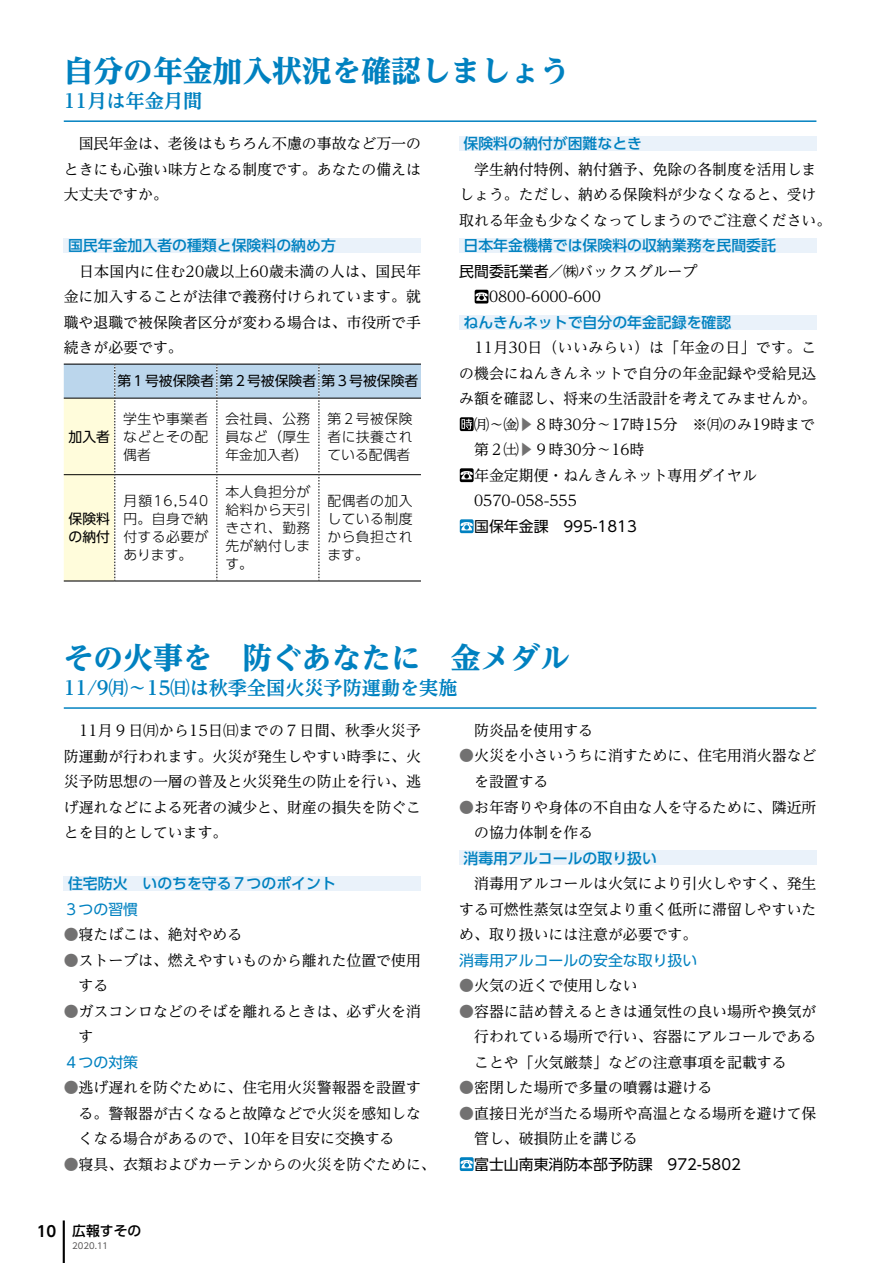
<style>
.page{position:relative;width:893px;height:1263px;background:#fff}
.page>*{position:absolute;margin:0;border:0;box-sizing:border-box;transform-origin:0 0}
.t1{font:800 29.7px "UD Reimin Pro";color:#0081c0}
.t2{font:700 19.2px "UD Reimin Pro";color:#0081c0}
.t3{font:14.85px/25.5px "UD Reimin Pro";color:#000}
.t4{font:500 14.85px "UD Shin Go Pro";color:#0081c0}
.t5{font:14.85px "UD Shin Go Pro";color:#000}
.t6{font:14.85px "UD Shin Go Pro";color:#0081c0}
.t7{font:14.85px "UD Reimin Pro";letter-spacing:.025em;color:#000}
.t8{font:700 14.85px "UD Shin Go Pro De";color:#000}
.t9{font:300 13.8px/18.1px "UD Shin Go Pro";letter-spacing:.03em;color:#000;text-align:justify}
.t10{font:13.8px/18.1px "UD Shin Go Pro";color:#000}
.t11{font:500 13.8px "UD Shin Go Pro";color:#000}
.t12{font:8.55px "UD Shin Go Pro";color:#595757}
.s1{font-family:"UD Shin Go Pro"}
.s2{color:#727171}
</style>
<div class="page">
<div style="left:64px;top:238px;width:357px;height:15px;background:#eaf2fa"></div>
<svg style="left:64px;top:364px;width:357px;height:217px"></svg>
<div style="left:459px;top:136px;width:357px;height:15px;background:#eaf2fa"></div>
<div style="left:459px;top:238px;width:357px;height:15px;background:#eaf2fa"></div>
<svg style="left:475px;top:290px;width:13px;height:13px"></svg>
<div style="left:459px;top:315px;width:357px;height:15px;background:#eaf2fa"></div>
<svg style="left:460px;top:417px;width:14px;height:14px"></svg>
<svg style="left:460px;top:468px;width:14px;height:14px"></svg>
<svg style="left:460px;top:519px;width:14px;height:14px"></svg>
<div style="left:64px;top:876px;width:357px;height:15px;background:#eaf2fa"></div>
<div style="left:459px;top:850px;width:357px;height:15px;background:#eaf2fa"></div>
<svg style="left:460px;top:1157px;width:14px;height:14px"></svg>
<hr style="left:64px;top:120px;width:752px;height:2px;background:#0081c0">
<hr style="left:64px;top:707px;width:752px;height:2px;background:#0081c0">
<hr style="left:63px;top:1220px;width:2px;height:43px;background:#000">
<h1 class="t1" style="left:64px;top:46px;width:507px">自分の年金加入状況を確認しましょう</h1>
<p class="t2" style="left:64px;top:85px;width:140px">11月は年金月間</p>
<p class="t3" style="left:64px;top:130px;width:359px;text-align:justify">　国民年金は、老後はもちろん不慮の事故など万一のときにも心強い味方となる制度です。あなたの備えは大丈夫ですか。</p>
<p class="t4" style="left:68px;top:234px;width:269px">国民年金加入者の種類と保険料の納め方</p>
<p class="t3" style="left:64px;top:258px;width:359px;text-align:justify">　日本国内に住む20歳以上60歳未満の人は、国民年金に加入することが法律で義務付けられています。就職や退職で被保険者区分が変わる場合は、市役所で手続きが必要です。</p>
<p class="t10" style="left:117px;top:372px;width:302px">第１号被保険者第２号被保険者第３号被保険者</p>
<p class="t10" style="left:69px;top:427px;width:43px">加入者</p>
<p class="t10" style="left:69px;top:509px;width:43px">保険料の納付</p>
<p class="t9" style="left:123px;top:409px;width:87px">学生や事業者などとその配偶者</p>
<p class="t9" style="left:225px;top:409px;width:87px">会社員、公務員など（厚生年金加入者）</p>
<p class="t9" style="left:327px;top:409px;width:87px">第２号被保険者に扶養されている配偶者</p>
<p class="t9" style="left:123px;top:491px;width:87px">月額16,540円。自身で納付する必要があります。</p>
<p class="t9" style="left:225px;top:482px;width:87px">本人負担分が給料から天引きされ、勤務先が納付します。</p>
<p class="t9" style="left:327px;top:491px;width:87px">配偶者の加入している制度から負担されます。</p>
<p class="t4" style="left:463px;top:131px;width:180px">保険料の納付が困難なとき</p>
<p class="t3" style="left:459px;top:156px;width:374px">　学生納付特例、納付猶予、免除の各制度を活用しましょう。ただし、納める保険料が少なくなると、受け取れる年金も少なくなってしまうのでご注意ください。</p>
<p class="t4" style="left:463px;top:234px;width:314px">日本年金機構では保険料の収納業務を民間委託</p>
<p class="t3" style="left:489px;top:258px;width:210px;text-indent:-30px"><span class="s1">民間委託業者</span>／㈱バックスグループ<br>0800-6000-600</p>
<p class="t4" style="left:463px;top:310px;width:269px">ねんきんネットで自分の年金記録を確認</p>
<p class="t7" style="left:459px;top:336px;width:359px">　11月30日（いいみらい）は「年金の日」です。こ</p>
<p class="t3" style="left:459px;top:360px;width:359px">の機会にねんきんネットで自分の年金記録や受給見込</p>
<p class="t3" style="left:459px;top:385px;width:359px">み額を確認し、将来の生活設計を考えてみませんか。</p>
<p class="t3" style="left:474px;top:411px;width:342px">㈪～㈮<span class="s2">▶</span> ８時30分～17時15分　※㈪のみ19時まで</p>
<p class="t3" style="left:459px;top:436px;width:187px">　第２㈯<span class="s2">▶</span> ９時30分～16時</p>
<p class="t3" style="left:474px;top:462px;width:284px">年金定期便・ねんきんネット専用ダイヤル</p>
<p class="t3" style="left:459px;top:488px;width:119px">　0570-058-555</p>
<p class="t5" style="left:474px;top:514px;width:164px">国保年金課　995-1813</p>
<h1 class="t1" style="left:64px;top:633px;width:507px">その火事を　防ぐあなたに　金メダル</h1>
<p class="t2" style="left:64px;top:672px;width:395px">11/9㈪～15㈰は秋季全国火災予防運動を実施</p>
<p class="t3" style="left:64px;top:717px;width:359px;text-align:justify">　11月９日㈪から15日㈰までの７日間、秋季火災予防運動が行われます。火災が発生しやすい時季に、火災予防思想の一層の普及と火災発生の防止を行い、逃げ遅れなどによる死者の減少と、財産の損失を防ぐことを目的としています。</p>
<p class="t4" style="left:68px;top:871px;width:269px">住宅防火　いのちを守る７つのポイント</p>
<p class="t6" style="left:64px;top:897px;width:76px">３つの習慣</p>
<p class="t3" style="left:64px;top:921px;width:180px"><span class="s2">●</span>寝たばこは、絶対やめる</p>
<p class="t3" style="left:79px;top:947px;width:344px;text-indent:-15px"><span class="s2">●</span>ストーブは、燃えやすいものから離れた位置で使用する</p>
<p class="t3" style="left:79px;top:998px;width:344px;text-indent:-15px"><span class="s2">●</span>ガスコンロなどのそばを離れるときは、必ず火を消す</p>
<p class="t6" style="left:64px;top:1050px;width:76px">４つの対策</p>
<p class="t3" style="left:79px;top:1074px;width:344px;text-align:justify;text-indent:-15px"><span class="s2">●</span>逃げ遅れを防ぐために、住宅用火災警報器を設置する。警報器が古くなると故障などで火災を感知しなくなる場合があるので、10年を目安に交換する</p>
<p class="t3" style="left:64px;top:1151px;width:374px"><span class="s2">●</span>寝具、衣類およびカーテンからの火災を防ぐために、</p>
<p class="t3" style="left:474px;top:717px;width:121px">防炎品を使用する</p>
<p class="t3" style="left:474px;top:743px;width:344px;text-indent:-15px"><span class="s2">●</span>火災を小さいうちに消すために、住宅用消火器などを設置する</p>
<p class="t3" style="left:474px;top:794px;width:344px;text-indent:-15px"><span class="s2">●</span>お年寄りや身体の不自由な人を守るために、隣近所の協力体制を作る</p>
<p class="t4" style="left:463px;top:846px;width:195px">消毒用アルコールの取り扱い</p>
<p class="t3" style="left:459px;top:870px;width:359px;text-align:justify">　消毒用アルコールは火気により引火しやすく、発生する可燃性蒸気は空気より重く低所に滞留しやすいため、取り扱いには注意が必要です。</p>
<p class="t6" style="left:459px;top:948px;width:240px">消毒用アルコールの安全な取り扱い</p>
<p class="t3" style="left:459px;top:972px;width:180px"><span class="s2">●</span>火気の近くで使用しない</p>
<p class="t3" style="left:474px;top:998px;width:344px;text-align:justify;text-indent:-15px"><span class="s2">●</span>容器に詰め替えるときは通気性の良い場所や換気が行われている場所で行い、容器にアルコールであることや「火気厳禁」などの注意事項を記載する</p>
<p class="t3" style="left:459px;top:1074px;width:254px"><span class="s2">●</span>密閉した場所で多量の噴霧は避ける</p>
<p class="t3" style="left:474px;top:1100px;width:344px;text-indent:-15px"><span class="s2">●</span>直接日光が当たる場所や高温となる場所を避けて保管し、破損防止を講じる</p>
<p class="t5" style="left:474px;top:1152px;width:268px">富士山南東消防本部予防課　972-5802</p>
<p class="t8" style="left:37px;top:1219px;width:21px">10</p>
<p class="t11" style="left:72px;top:1220px;width:71px">広報すその</p>
<p class="t12" style="left:72px;top:1239px;width:37px">2020.11</p>
</div>
